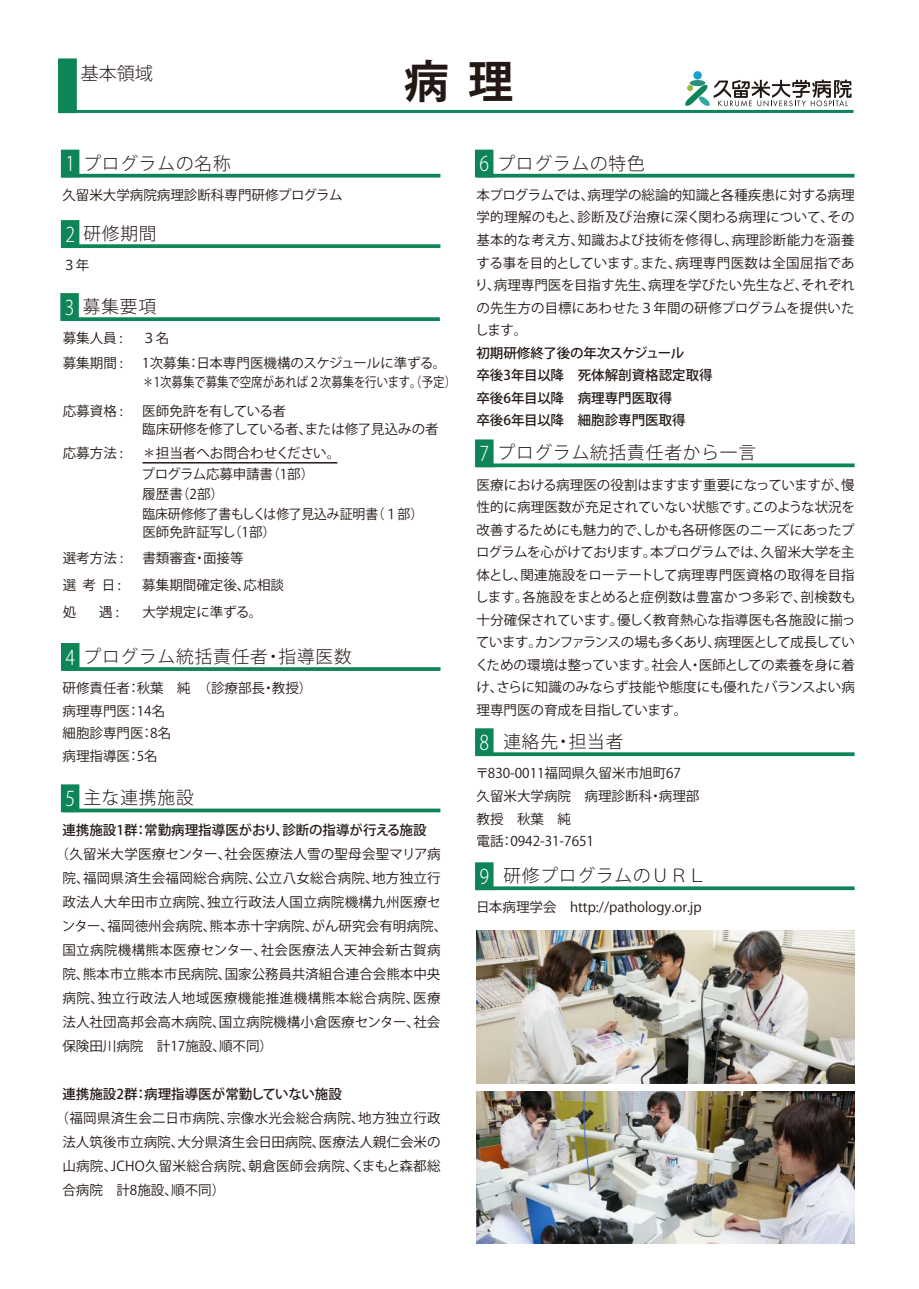
<style>
.page{position:relative;width:919px;height:1289px;background:#fff}
.page>*{position:absolute;margin:0;border:0;box-sizing:border-box;transform-origin:0 0}
.t1{font:700 45px "Koz Go Pro";color:#231815}
.t2{font:300 18px "Koz Go Pro";color:#231815}
.t3{font:300 17.7px "Koz Go Pro";letter-spacing:.05em;color:#231815}
.t4{font:13.5px/22.5px "Koz Go Pro";color:#231815}
.t5{font:500 13.5px/22.5px "Koz Go Pro";color:#231815}
.t6{font:13.5px/18.6px "Koz Go Pro";letter-spacing:-.02em;color:#231815}
.s1{font-size:20.25px;color:#fff}
</style>
<div class="page">
<hr style="left:59px;top:110px;width:794px;height:3px;background:#0e8557">
<div style="left:58px;top:58px;width:19px;height:55px;background:#0e8557;border:3px solid #0e8557"></div>
<img style="left:476px;top:930px;width:378px;height:153px">
<img style="left:476px;top:1091px;width:378px;height:152px">
<hr style="left:61px;top:174px;width:379px;height:3px;background:#0e8557">
<div style="left:61px;top:150px;width:18px;height:27px;background:#0e8557"></div>
<svg style="left:79px;top:244px;width:361px;height:4px"></svg>
<div style="left:61px;top:220px;width:18px;height:28px;background:#0e8557"></div>
<svg style="left:62px;top:667px;width:378px;height:4px"></svg>
<div style="left:61px;top:643px;width:18px;height:27px;background:#0e8557"></div>
<hr style="left:476px;top:174px;width:378px;height:3px;background:#0e8557">
<div style="left:475px;top:150px;width:18px;height:27px;background:#0e8557"></div>
<svg style="left:79px;top:808px;width:361px;height:4px"></svg>
<div style="left:61px;top:784px;width:18px;height:28px;background:#0e8557"></div>
<svg style="left:493px;top:463px;width:361px;height:4px"></svg>
<div style="left:475px;top:439px;width:18px;height:28px;background:#0e8557;border:3px solid #0e8557"></div>
<svg style="left:79px;top:317px;width:361px;height:4px"></svg>
<div style="left:60px;top:293px;width:19px;height:28px;background:#0e8557;border:3px solid #0e8557"></div>
<div style="left:475px;top:728px;width:18px;height:28px;background:#0e8557;border:3px solid #0e8557"></div>
<svg style="left:476px;top:752px;width:378px;height:4px;fill:#0e8557"></svg>
<div style="left:475px;top:862px;width:18px;height:28px;background:#0e8557;border:3px solid #0e8557"></div>
<svg style="left:476px;top:886px;width:378px;height:4px;fill:#0e8557"></svg>
<div style="left:693px;top:71px;width:8px;height:9px;background:#1aa2cc;border-radius:50%"></div>
<svg style="left:685px;top:80px;width:166px;height:27px"></svg>
<hr style="left:142px;top:462px;width:195px;height:1px;background:#231815">
<h2 class="t2" style="left:81px;top:62px;width:73px">基本領域</h2>
<h1 class="t1" style="left:403px;top:53px;width:111px">病 理</h1>
<h3 class="t3" style="left:65px;top:151px;width:167px"><span class="s1">1</span> プログラムの名称</h3>
<p class="t4" style="left:62px;top:184px;width:281px">久留米大学病院病理診断科専門研修プログラム</p>
<h3 class="t3" style="left:65px;top:222px;width:93px"><span class="s1">2</span> 研修期間</h3>
<p class="t4" style="left:62px;top:254px;width:28px">３年</p>
<h3 class="t3" style="left:65px;top:295px;width:93px"><span class="s1">3</span> 募集要項</h3>
<p class="t4" style="left:63px;top:327px;width:61px">募集人員 :</p>
<p class="t4" style="left:142px;top:327px;width:28px">３名</p>
<p class="t4" style="left:63px;top:352px;width:62px">募集期間 :</p>
<p class="t4" style="left:142px;top:354px;width:315px;line-height:18.6px">1次募集：日本専門医機構のスケジュールに準ずる。＊1次募集で募集で空席があれば２次募集を行います。（予定）</p>
<p class="t4" style="left:63px;top:399px;width:62px">応募資格 :</p>
<p class="t6" style="left:142px;top:401px;width:298px">医師免許を有している者<br>臨床研修を修了している者、または修了見込みの者</p>
<p class="t4" style="left:63px;top:442px;width:62px">応募方法 :</p>
<p class="t4" style="left:142px;top:464px;width:283px;line-height:20.1px">プログラム応募申請書（1部）<br>履歴書（2部）<br>臨床研修修了書もしくは修了見込み証明書（１部）</p>
<p class="t4" style="left:142px;top:521px;width:135px">医師免許証写し（1部）</p>
<p class="t4" style="left:142px;top:442px;width:199px">＊担当者へお問合わせください。</p>
<p class="t4" style="left:63px;top:547px;width:62px">選考方法 :</p>
<p class="t4" style="left:142px;top:547px;width:103px">書類審査・面接等</p>
<p class="t4" style="left:63px;top:574px;width:60px">選 考 日 :</p>
<p class="t4" style="left:142px;top:574px;width:143px">募集期間確定後、応相談</p>
<p class="t4" style="left:63px;top:601px;width:58px">処　 遇 :</p>
<p class="t4" style="left:142px;top:601px;width:122px">大学規定に準ずる。</p>
<h3 class="t3" style="left:65px;top:645px;width:288px"><span class="s1">4</span> プログラム統括責任者・指導医数</h3>
<p class="t4" style="left:62px;top:677px;width:251px">研修責任者：秋葉　純　（診療部長・教授）病理専門医：14名<br>細胞診専門医：8名<br>病理指導医：5名</p>
<h3 class="t3" style="left:65px;top:786px;width:130px"><span class="s1">5</span> 主な連携施設</h3>
<p class="t5" style="left:62px;top:819px;width:365px">連携施設1群：常勤病理指導医がおり、診断の指導が行える施設</p>
<p class="t4" style="left:62px;top:842px;width:387px;line-height:24px;text-indent:-6px">（久留米大学医療センター、社会医療法人雪の聖母会聖マリア病院、福岡県済生会福岡総合病院、公立八女総合病院、地方独立行政法人大牟田市立病院、独立行政法人国立病院機構九州医療センター、福岡徳州会病院、熊本赤十字病院、がん研究会有明病院、国立病院機構熊本医療センター、社会医療法人天神会新古賀病院、熊本市立熊本市民病院、国家公務員共済組合連合会熊本中央病院、独立行政法人地域医療機能推進機構熊本総合病院、医療法人社団高邦会高木病院、国立病院機構小倉医療センター、社会保険田川病院　計17施設、順不同）</p>
<p class="t5" style="left:62px;top:1083px;width:281px">連携施設2群：病理指導医が常勤していない施設</p>
<p class="t4" style="left:62px;top:1106px;width:380px;line-height:24px;text-align:justify;text-indent:-7px">（福岡県済生会二日市病院、宗像水光会総合病院、地方独立行政法人筑後市立病院、大分県済生会日田病院、医療法人親仁会米の山病院、JCHO久留米総合病院、朝倉医師会病院、くまもと森都総合病院　計8施設、順不同）</p>
<h3 class="t3" style="left:479px;top:151px;width:167px"><span class="s1">6</span> プログラムの特色</h3>
<p class="t4" style="left:475px;top:184px;width:381px;text-align:justify">本プログラムでは、病理学の総論的知識と各種疾患に対する病理学的理解のもと、診断及び治療に深く関わる病理について、その基本的な考え方、知識および技術を修得し、病理診断能力を涵養する事を目的としています。また、病理専門医数は全国屈指であり、病理専門医を目指す先生、病理を学びたい先生など、それぞれの先生方の目標にあわせた３年間の研修プログラムを提供いたします。</p>
<p class="t5" style="left:476px;top:342px;width:238px">初期研修終了後の年次スケジュール<br>卒後3年目以降　死体解剖資格認定取得卒後6年目以降　病理専門医取得<br>卒後6年目以降　細胞診専門医取得</p>
<h3 class="t3" style="left:479px;top:441px;width:278px"><span class="s1">7</span> プログラム統括責任者から一言</h3>
<p class="t4" style="left:475px;top:474px;width:382px;text-align:justify">医療における病理医の役割はますます重要になっていますが、慢性的に病理医数が充足されていない状態です。このような状況を改善するためにも魅力的で、しかも各研修医のニーズにあったプログラムを心がけております。本プログラムでは、久留米大学を主体とし、関連施設をローテートして病理専門医資格の取得を目指します。各施設をまとめると症例数は豊富かつ多彩で、剖検数も十分確保されています。優しく教育熱心な指導医も各施設に揃っています。カンファランスの場も多くあり、病理医として成長していくための環境は整っています。社会人・医師としての素養を身に着け、さらに知識のみならず技能や態度にも優れたバランスよい病理専門医の育成を目指しています。</p>
<h3 class="t3" style="left:479px;top:730px;width:145px"><span class="s1">8</span> 連絡先・担当者</h3>
<p class="t4" style="left:475px;top:762px;width:225px">〒830-0011福岡県久留米市旭町67<br>久留米大学病院　病理診断科・病理部教授　秋葉　純<br>電話：0942-31-7651</p>
<h3 class="t3" style="left:479px;top:864px;width:228px"><span class="s1">9</span> 研修プログラムのＵＲＬ</h3>
<p class="t4" style="left:476px;top:895px;width:227px">日本病理学会　http://pathology.or.jp</p>
</div>
